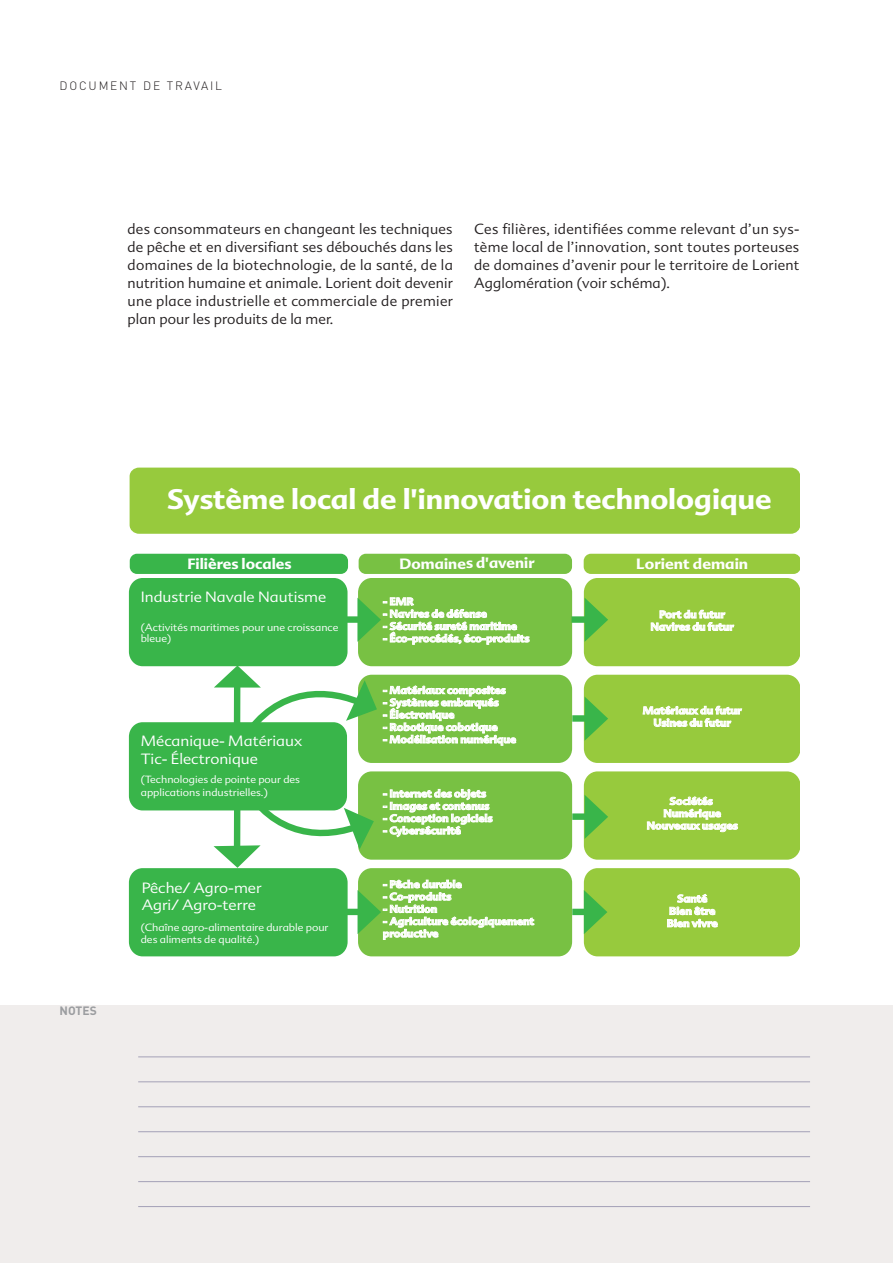
<style>
.page{position:relative;width:893px;height:1263px;background:#fff}
.page>*{position:absolute;margin:0;border:0;box-sizing:border-box;transform-origin:0 0}
.t1{font:700 27.6px "Advert";color:#fff;scale:1.07 1}
.t2{font:300 14.55px/18.1px "Advert";color:#fff;scale:1.07 1}
.t3{font:700 14.55px "Advert";color:#fff;scale:1.06 1}
.t4{font:700 14.55px "Advert";color:#fff;scale:1.07 1}
.t5{font:300 14.25px/18px "Advert";letter-spacing:.01em;color:#231f20;text-align:justify}
.t6{font:300 12px "DIN";letter-spacing:.15em;color:#231f20}
.t7{font:700 12px "DIN";color:#9b9da0}
.t8{font:700 10.2px/12.3px "Advert";color:#fff;text-align:center;scale:1.06 1}
.t9{font:300 10.2px/12.1px "Advert";color:#fff;scale:1.06 1}
</style>
<div class="page">
<div style="left:0;top:1006px;width:893px;height:257px;background:#f0edec"></div>
<div style="left:359px;top:554px;width:213px;height:20px;background:#78c143;border-radius:7px"></div>
<div style="left:358px;top:578px;width:214px;height:88px;background:#78c143;border-radius:14px"></div>
<div style="left:358px;top:675px;width:214px;height:88px;background:#78c143;border-radius:14px"></div>
<div style="left:358px;top:771px;width:214px;height:89px;background:#78c143;border-radius:14px"></div>
<div style="left:358px;top:868px;width:214px;height:88px;background:#78c143;border-radius:14px"></div>
<div style="left:571px;top:616px;width:17px;height:7px;background:#39b54a"></div>
<svg style="left:584px;top:554px;width:215px;height:112px;background:#9ccd4a"></svg>
<div style="left:572px;top:715px;width:16px;height:7px;background:#39b54a"></div>
<svg style="left:584px;top:675px;width:215px;height:88px;background:#99cc47"></svg>
<div style="left:572px;top:813px;width:16px;height:7px;background:#39b54a"></div>
<svg style="left:584px;top:771px;width:215px;height:89px;background:#9bcc4a"></svg>
<div style="left:572px;top:909px;width:15px;height:6px;background:#39b54a"></div>
<svg style="left:584px;top:868px;width:215px;height:88px;background:#98cb45"></svg>
<svg style="left:383px;top:685px;width:133px;height:61px"></svg>
<svg style="left:383px;top:789px;width:110px;height:48px"></svg>
<div style="left:130px;top:468px;width:669px;height:66px;background:#97ca3d;border-radius:9px"></div>
<div style="left:130px;top:554px;width:218px;height:20px;background:#39b54a;border-radius:7px"></div>
<div style="left:129px;top:578px;width:219px;height:88px;background:#39b54a;border-radius:14px"></div>
<div style="left:129px;top:722px;width:218px;height:88px;background:#39b54a;border-radius:14px"></div>
<div style="left:129px;top:868px;width:219px;height:88px;background:#39b54a;border-radius:14px"></div>
<div style="left:343px;top:616px;width:18px;height:7px;background:#39b54a"></div>
<svg style="left:357px;top:597px;width:173px;height:48px"></svg>
<div style="left:341px;top:909px;width:20px;height:6px;background:#39b54a"></div>
<svg style="left:358px;top:879px;width:177px;height:61px"></svg>
<svg style="left:214px;top:665px;width:163px;height:203px"></svg>
<hr style="left:138px;top:1156px;width:672px;height:1px;background:#a4a1b7">
<hr style="left:138px;top:1106px;width:672px;height:1px;background:#a4a1b7">
<hr style="left:138px;top:1081px;width:672px;height:1px;background:#a4a1b7">
<hr style="left:138px;top:1056px;width:672px;height:1px;background:#a4a1b7">
<hr style="left:138px;top:1206px;width:672px;height:1px;background:#a4a1b7">
<hr style="left:138px;top:1181px;width:672px;height:1px;background:#a4a1b7">
<hr style="left:138px;top:1131px;width:672px;height:1px;background:#a4a1b7">
<p class="t6" style="left:60px;top:78px;width:164px">DOCUMENT DE TRAVAIL</p>
<p class="t5" style="left:128px;top:220px;width:327px">des consommateurs en changeant les techniques de pêche et en diversifiant ses débouchés dans les domaines de la biotechnologie, de la santé, de la nutrition humaine et animale. Lorient doit devenir une place industrielle et commerciale de premier plan pour les produits de la mer.</p>
<h3 class="t5" style="left:474px;top:220px;width:327px">Ces filières, identifiées comme relevant d’un sys&shy;tème local de l’innovation, sont toutes porteuses de domaines d’avenir pour le territoire de Lorient Agglomération (voir schéma).</h3>
<h1 class="t1" style="left:167px;top:482px;width:567px">Système local de l'innovation technologique</h1>
<p class="t7" style="left:60px;top:1003px;width:38px">NOTES</p>
<h2 class="t3" style="left:187px;top:555px;width:100px">Filières locales</h2>
<h2 class="t2" style="left:141px;top:588px;width:175px">Industrie Navale Nautisme</h2>
<p class="t9" style="left:141px;top:622px;width:188px;line-height:10.8px">(Activités maritimes pour une croissance bleue)</p>
<h2 class="t2" style="left:141px;top:732px;width:152px">Mécanique- Matériaux<br>Tic- Électronique</h2>
<p class="t9" style="left:141px;top:774px;width:152px">(Technologies de pointe pour des applications industrielles.)</p>
<h2 class="t2" style="left:142px;top:879px;width:114px;line-height:17.4px">Pêche/ Agro-mer<br>Agri/ Agro-terre</h2>
<p class="t9" style="left:141px;top:921px;width:179px">(Chaîne agro-alimentaire durable pour des aliments de qualité.)</p>
<h2 class="t3" style="left:399px;top:555px;width:129px;rotate:-1deg">Domaines d'avenir</h2>
<p class="t8" style="left:383px;top:595px;width:31px">- EMR</p>
<p class="t8" style="left:383px;top:607px;width:100px">- Navires de défense</p>
<p class="t8" style="left:383px;top:620px;width:128px">- Sécurité sureté maritime</p>
<p class="t8" style="left:383px;top:632px;width:140px">- Éco-procédés, éco-produits</p>
<p class="t8" style="left:383px;top:684px;width:117px">- Matériaux composites</p>
<p class="t8" style="left:383px;top:696px;width:111px">- Systèmes embarqués</p>
<p class="t8" style="left:383px;top:708px;width:69px">- Électronique</p>
<p class="t8" style="left:383px;top:721px;width:110px">- Robotique cobotique</p>
<p class="t8" style="left:383px;top:733px;width:127px">- Modélisation numérique</p>
<p class="t8" style="left:383px;top:787px;width:99px">- Internet des objets</p>
<p class="t8" style="left:383px;top:800px;width:102px">- Images et contenus</p>
<p class="t8" style="left:383px;top:812px;width:105px">- Conception logiciels</p>
<p class="t8" style="left:383px;top:824px;width:75px">- Cybersécurité</p>
<p class="t8" style="left:383px;top:878px;width:76px">- Pêche durable</p>
<p class="t8" style="left:383px;top:890px;width:66px">- Co-produits</p>
<p class="t8" style="left:383px;top:903px;width:53px">- Nutrition</p>
<p class="t8" style="left:383px;top:915px;width:144px;text-align:left">- Agriculture écologiquement productive</p>
<h2 class="t4" style="left:636px;top:555px;width:106px">Lorient demain</h2>
<p class="t8" style="left:650px;top:608px;width:80px">Port du futur<br>Navires du futur</p>
<p class="t8" style="left:643px;top:704px;width:95px">Matériaux du futur<br>Usines du futur</p>
<p class="t8" style="left:647px;top:795px;width:87px">Sociétés<br>Numérique<br>Nouveaux usages</p>
<p class="t8" style="left:667px;top:892px;width:50px">Santé<br>Bien être<br>Bien vivre</p>
</div>
